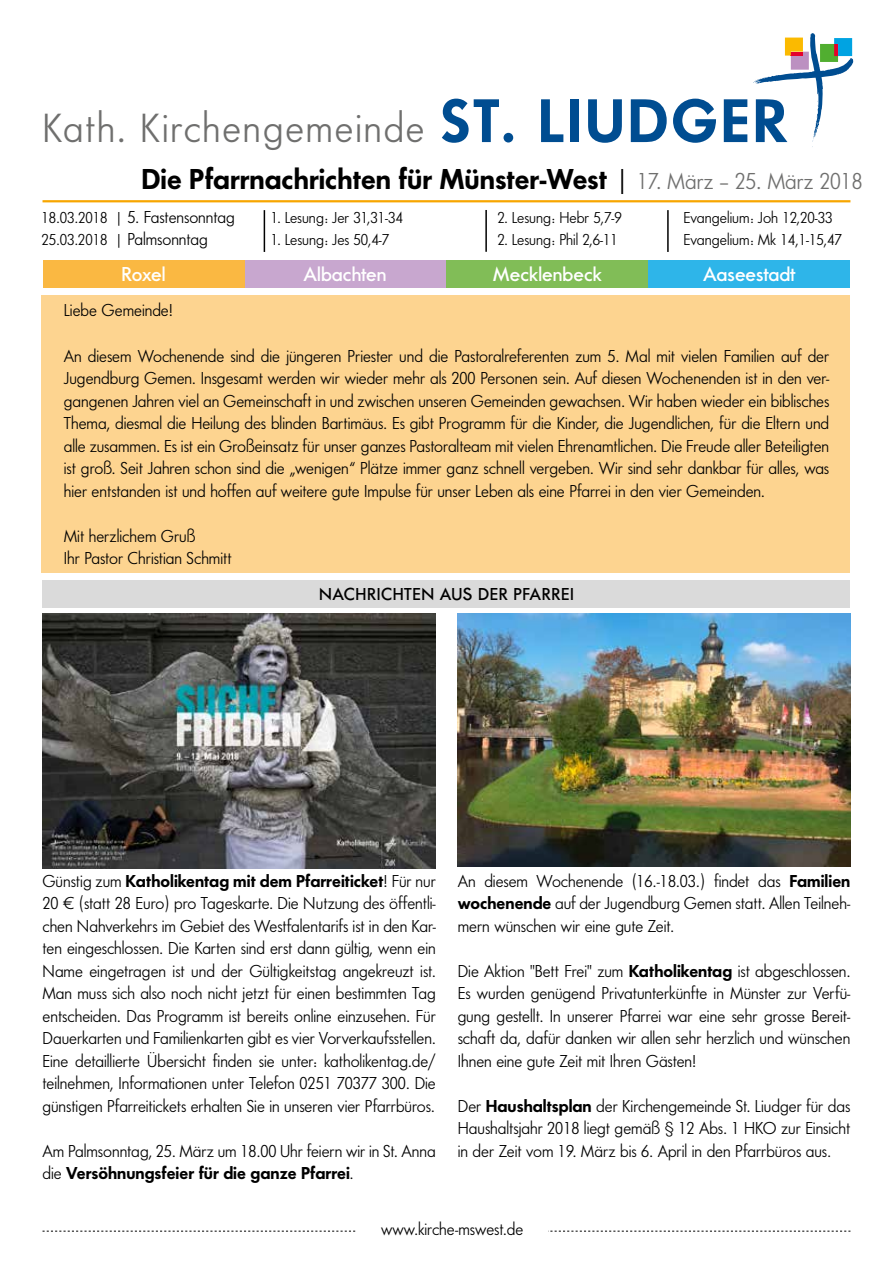
<style>
.page{position:relative;width:893px;height:1263px;background:#fff}
.page>*{position:absolute;margin:0;border:0;box-sizing:border-box;transform-origin:0 0}
.t1{font:42.45px "Futura No 2 D Boo";letter-spacing:.045em;color:#6f6f6e}
.t2{font:30px "Futura No 2 D Dem Bol";color:#000}
.t3{font:500 21px "Futura No 2 D";color:#fff}
.t4{font:18px/22.5px "Futura No 2 D Boo";color:#000;text-align:justify}
.t5{font:18px "Futura No 2 D Dem Bol";color:#000}
.t6{font:500 18px "Futura No 2 D";letter-spacing:.03em;color:#000}
.t7{font:16.5px "Futura No 2 D Boo";color:#000}
.s1{font-family:"Futura No 2 D Dem Bol";font-size:64.05px;color:#004d91}
.s2{font-family:"Futura No 2 D Boo"}
.s3{font-family:"Futura No 2 D Boo";font-size:24px;color:#6f6f6e}
.s4{font-size:16.5px}
.s5{font-size:18px}
.s6{font-family:"Futura No 2 D Dem Bol"}
</style>
<div class="page">
<div style="left:42px;top:296px;width:808px;height:277px;background:#fdd490"></div>
<svg style="left:753px;top:33px;width:101px;height:114px"></svg>
<hr style="left:485px;top:210px;width:2px;height:42px;background:#000">
<hr style="left:264px;top:210px;width:1px;height:42px;background:#000">
<hr style="left:667px;top:210px;width:2px;height:42px;background:#000">
<svg style="left:43px;top:1231px;width:807px;height:1px"></svg>
<div style="left:356px;top:1222px;width:192px;height:27px;background:#fff"></div>
<hr style="left:43px;top:200px;width:807px;height:2px;background:#f7a600">
<img style="left:43px;top:613px;width:393px;height:255px">
<img style="left:458px;top:613px;width:392px;height:253px">
<div style="left:43px;top:580px;width:807px;height:28px;background:#dadada"></div>
<div style="left:43px;top:260px;width:201px;height:28px;background:#fab842"></div>
<div style="left:244px;top:260px;width:202px;height:28px;background:#c8a7cf"></div>
<div style="left:446px;top:260px;width:202px;height:28px;background:#81bd57"></div>
<div style="left:648px;top:260px;width:202px;height:28px;background:#2eb5e9"></div>
<h1 class="t1" style="left:43px;top:104px;width:747px">Kath. Kirchengemeinde <span class="s1">ST. LIUDGER</span></h1>
<h2 class="t2" style="left:142px;top:162px;width:722px">Die Pfarrnachrichten für Münster-West <span class="s2">|</span> <span class="s3">17. März – 25. März 2018</span></h2>
<p class="t4" style="left:41px;top:206px;width:195px"><span class="s4">18.03.2018 |</span> 5. Fastensonntag</p>
<p class="t7" style="left:271px;top:209px;width:134px">1. Lesung: Jer 31,31-34</p>
<p class="t7" style="left:497px;top:209px;width:126px">2. Lesung: Hebr 5,7-9</p>
<p class="t7" style="left:683px;top:209px;width:150px">Evangelium: Joh 12,20-33</p>
<p class="t7" style="left:41px;top:230px;width:168px">25.03.2018 | <span class="s5">Palmsonntag</span></p>
<p class="t7" style="left:271px;top:230px;width:120px">1. Lesung: Jes 50,4-7</p>
<p class="t7" style="left:497px;top:230px;width:122px">2. Lesung: Phil 2,6-11</p>
<p class="t7" style="left:683px;top:230px;width:160px">Evangelium: Mk 14,1-15,47</p>
<p class="t3" style="left:122px;top:262px;width:45px">Roxel</p>
<p class="t3" style="left:304px;top:262px;width:85px">Albachten</p>
<p class="t3" style="left:493px;top:262px;width:111px">Mecklenbeck</p>
<p class="t3" style="left:703px;top:262px;width:94px">Aaseestadt</p>
<p class="t4" style="left:64px;top:299px;width:111px">Liebe Gemeinde!</p>
<p class="t4" style="left:64px;top:344px;width:767px">An diesem Wochenende sind die jüngeren Priester und die Pastoralreferenten zum 5. Mal mit vielen Familien auf der Jugendburg Gemen. Insgesamt werden wir wieder mehr als 200 Personen sein. Auf diesen Wochenenden ist in den ver&shy;gangenen Jahren viel an Gemeinschaft in und zwischen unseren Gemeinden gewachsen. Wir haben wieder ein biblisches Thema, diesmal die Heilung des blinden Bartimäus. Es gibt Programm für die Kinder, die Jugendlichen, für die Eltern und alle zusammen. Es ist ein Großeinsatz für unser ganzes Pastoralteam mit vielen Ehrenamtlichen. Die Freude aller Beteiligten ist groß. Seit Jahren schon sind die „wenigen“ Plätze immer ganz schnell vergeben. Wir sind sehr dankbar für alles, was hier entstanden ist und hoffen auf weitere gute Impulse für unser Leben als eine Pfarrei in den vier Gemeinden.</p>
<p class="t4" style="left:64px;top:524px;width:169px">Mit herzlichem Gruß<br>Ihr Pastor Christian Schmitt</p>
<p class="t6" style="left:319px;top:584px;width:256px">NACHRICHTEN AUS DER PFARREI</p>
<p class="t5" style="left:43px;top:870px;width:395px"><span class="s2">Günstig zum</span> Katholikentag mit dem Pfarreiticket<span class="s2">! Für nur</span></p>
<p class="t4" style="left:43px;top:892px;width:395px">20 € (statt 28 Euro) pro Tageskarte. Die Nutzung des öffentli&shy;chen Nahverkehrs im Gebiet des Westfalentarifs ist in den Kar&shy;ten eingeschlossen. Die Karten sind erst dann gültig, wenn ein Name eingetragen ist und der Gültigkeitstag angekreuzt ist.<br>Man muss sich also noch nicht jetzt für einen bestimmten Tag entscheiden. Das Programm ist bereits online einzusehen. Für Dauerkarten und Familienkarten gibt es vier Vorverkaufsstellen.<br>Eine detaillierte Übersicht finden sie unter: katholikentag.de/ teilnehmen, Informationen unter Telefon 0251 70377 300. Die günstigen Pfarreitickets erhalten Sie in unseren vier Pfarrbüros.</p>
<p class="t4" style="left:43px;top:1139px;width:395px">Am Palmsonntag, 25. März um 18.00 Uhr feiern wir in St. Anna</p>
<p class="t5" style="left:43px;top:1163px;width:312px"><span class="s2">die</span> Versöhnungsfeier für die ganze Pfarrei<span class="s2">.</span></p>
<p class="t4" style="left:458px;top:869px;width:394px">An diesem Wochenende (16.-18.03.) findet das <span class="s6">Familien wochenende</span> auf der Jugendburg Gemen statt. Allen Teilneh&shy;mern wünschen wir eine gute Zeit.</p>
<p class="t4" style="left:458px;top:959px;width:394px">Die Aktion "Bett Frei" zum <span class="s6">Katholikentag</span> ist abgeschlossen.<br>Es wurden genügend Privatunterkünfte in Münster zur Verfü&shy;gung gestellt. In unserer Pfarrei war eine sehr grosse Bereit&shy;schaft da, dafür danken wir allen sehr herzlich und wünschen Ihnen eine gute Zeit mit Ihren Gästen!</p>
<p class="t4" style="left:458px;top:1094px;width:394px">Der <span class="s6">Haushaltsplan</span> der Kirchengemeinde St. Liudger für das Haushaltsjahr 2018 liegt gemäß § 12 Abs. 1 HKO zur Einsicht in der Zeit vom 19. März bis 6. April in den Pfarrbüros aus.</p>
<p class="t4" style="left:381px;top:1218px;width:144px">www.kirche-mswest.de</p>
</div>
